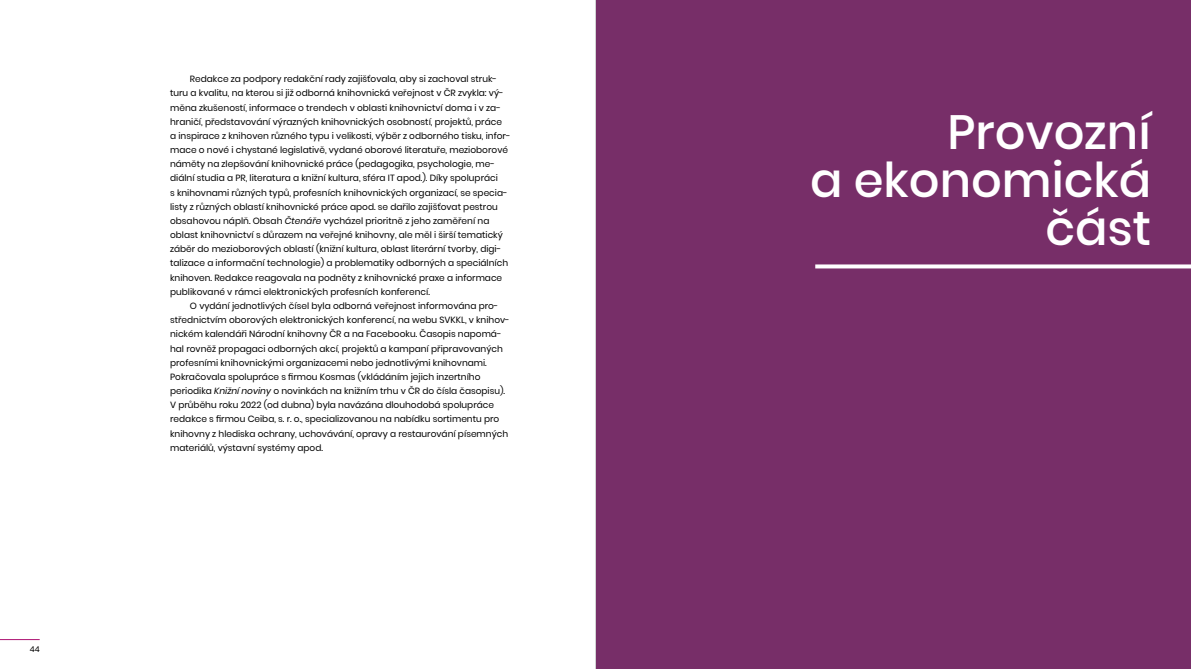
<style>
.page{position:relative;width:1191px;height:669px;background:#fff}
.page>*{position:absolute;margin:0;border:0;box-sizing:border-box;transform-origin:0 0}
.t1{font:500 48px/48px "Poppins";color:#fff;text-align:right}
.t2{font:9px/14.2px "Poppins";color:#000}
.t3{font:8px "Poppins";color:#000}
.s1{font-style:italic}
</style>
<div class="page">
<hr style="left:0;top:639px;width:40px;height:1px;background:#ad1372">
<div style="left:595px;top:0;width:596px;height:669px;background:#772e68"></div>
<svg style="left:815px;top:264px;width:376px;height:4px;background:#efe6ed"></svg>
<hr style="left:595px;top:0;width:1px;height:669px;background:#d1d3d4">
<p class="t3" style="left:30px;top:644px;width:11px">44</p>
<p class="t2" style="left:170px;top:72px;width:342px;text-indent:20px">Redakce za podpory redakční rady zajišťovala, aby si zachoval struk&shy;turu a kvalitu, na kterou si již odborná knihovnická veřejnost v ČR zvykla: vý&shy;měna zkušeností, informace o trendech v oblasti knihovnictví doma i v za&shy;hraničí, představování výrazných knihovnických osobností, projektů, práce<br>a inspirace z knihoven různého typu i velikosti, výběr z odborného tisku, infor&shy;mace o nové i chystané legislativě, vydané oborové literatuře, mezioborové náměty na zlepšování knihovnické práce (pedagogika, psychologie, me&shy;diální studia a PR, literatura a knižní kultura, sféra IT apod.). Díky spolupráci<br>s knihovnami různých typů, profesních knihovnických organizací, se specia&shy;listy z různých oblastí knihovnické práce apod. se dařilo zajišťovat pestrou obsahovou náplň. Obsah <span class="s1">Čtenáře</span> vycházel prioritně z jeho zaměření na oblast knihovnictví s důrazem na veřejné knihovny, ale měl i širší tematický záběr do mezioborových oblastí (knižní kultura, oblast literární tvorby, digi&shy;talizace a informační technologie) a problematiky odborných a speciálních knihoven. Redakce reagovala na podněty z knihovnické praxe a informace publikované v rámci elektronických profesních konferencí.</p>
<p class="t2" style="left:170px;top:299px;width:341px;text-indent:20px">O vydání jednotlivých čísel byla odborná veřejnost informována pro&shy;střednictvím oborových elektronických konferencí, na webu SVKKL, v knihov&shy;nickém kalendáři Národní knihovny ČR a na Facebooku. Časopis napomá&shy;hal rovněž propagaci odborných akcí, projektů a kampaní připravovaných profesními knihovnickými organizacemi nebo jednotlivými knihovnami.<br>Pokračovala spolupráce s firmou Kosmas (vkládáním jejich inzertního periodika <span class="s1">Knižní noviny</span> o novinkách na knižním trhu v ČR do čísla časopisu).<br>V průběhu roku 2022 (od dubna) byla navázána dlouhodobá spolupráce redakce s firmou Ceiba, s. r. o., specializovanou na nabídku sortimentu pro knihovny z hlediska ochrany, uchovávání, opravy a restaurování písemných materiálů, výstavní systémy apod.</p>
<h1 class="t1" style="left:810px;top:108px;width:343px">Provozní<br>a ekonomická část</h1>
</div>
